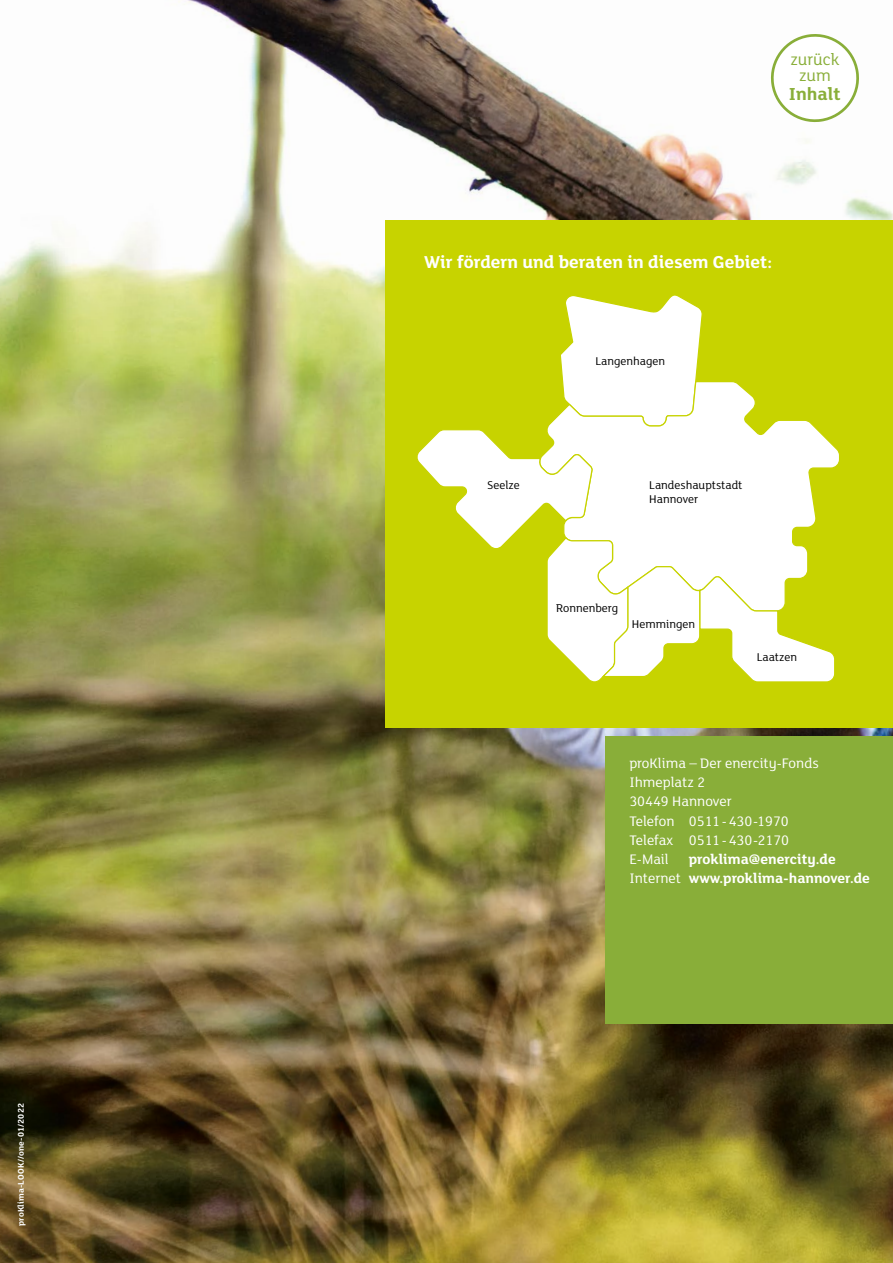
<style>
.page{position:relative;width:893px;height:1263px;background:#fff}
.page>*{position:absolute;margin:0;border:0;box-sizing:border-box;transform-origin:0 0}
.t1{font:700 18.9px "FS Lola";color:#89ae39}
.t2{font:700 18.75px "FS Lola";color:#fff}
.t3{font:17.55px/16.5px "FS Lola";color:#89ae39;text-align:center}
.t4{font:15px/19.2px "FS Lola";color:#fff}
.t5{font:700 15px/19.2px "FS Lola";color:#fff}
.t6{font:12.3px/14.1px "FS Lola";color:#000}
.t7{font:700 9px "FS Lola";letter-spacing:.015em;color:#fff}
.s1{font-weight:400}
</style>
<div class="page">
<img style="left:0;top:0;width:893px;height:1263px">
<div style="left:386px;top:220px;width:507px;height:507px;background:#c7d300"></div>
<svg style="left:417px;top:295px;width:419px;height:387px"></svg>
<div style="left:606px;top:737px;width:287px;height:287px;background:#89ae39"></div>
<svg style="left:769px;top:33px;width:91px;height:91px"></svg>
<p class="t7" style="left:15px;top:1226px;width:124px;rotate:-90deg">proKlima-LOOK//one-01/2022</p>
<p class="t3" style="left:790px;top:50px;width:51px">zurück zum</p>
<p class="t1" style="left:789px;top:81px;width:53px">Inhalt</p>
<p class="t2" style="left:424px;top:249px;width:349px">Wir fördern und beraten in diesem Gebiet:</p>
<p class="t6" style="left:595px;top:354px;width:71px">Langenhagen</p>
<p class="t6" style="left:487px;top:477px;width:34px">Seelze</p>
<p class="t6" style="left:649px;top:477px;width:95px">Landeshauptstadt<br>Hannover</p>
<p class="t6" style="left:556px;top:600px;width:64px">Ronnenberg</p>
<p class="t6" style="left:632px;top:617px;width:65px">Hemmingen</p>
<p class="t6" style="left:757px;top:650px;width:42px">Laatzen</p>
<p class="t4" style="left:629px;top:753px;width:191px">proKlima – Der enercity-Fonds<br>Ihmeplatz 2<br>30449 Hannover<br>Telefon 0511-430-1970<br>Telefax 0511-430-2170<br>E-Mail</p>
<p class="t5" style="left:629px;top:849px;width:242px;text-indent:60px">proklima@enercity.de<br><span class="s1">Internet</span> www.proklima-hannover.de</p>
</div>
